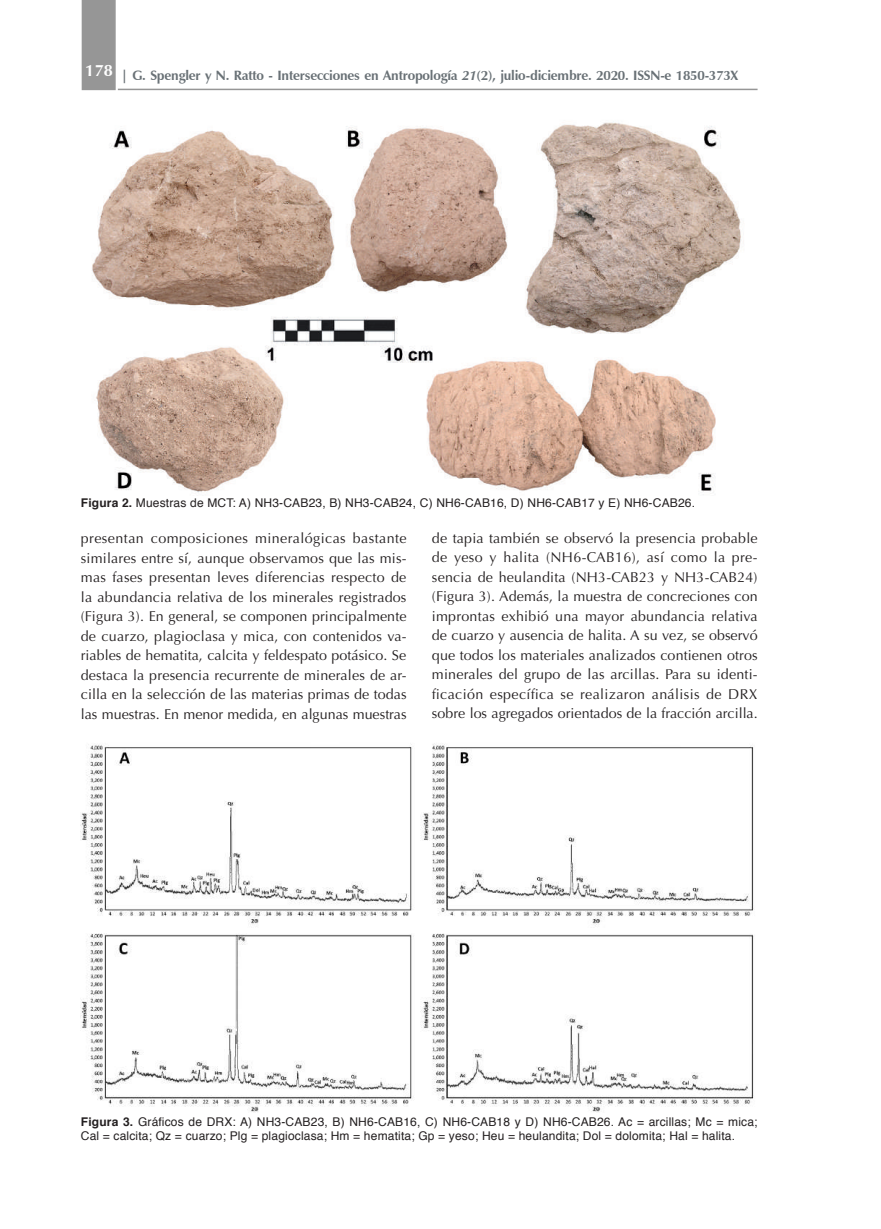
<style>
.page{position:relative;width:881px;height:1229px;background:#fff}
.page>*{position:absolute;margin:0;border:0;box-sizing:border-box;transform-origin:0 0}
.t1{font:14.25px/19.5px "Optima";color:#231f20;text-align:justify}
.t2{font:700 13.5px "Zapf Humanist 601 BT";letter-spacing:-.015em;color:#697176}
.t3{font:12px/14.4px "Helvetica";letter-spacing:.015em;color:#231f20}
.s1{font-style:italic}
.s2{font-weight:700}
</style>
<div class="page">
<hr style="left:118px;top:89px;width:639px;height:1px;background:#969696">
<div style="left:82px;top:0;width:34px;height:90px;background:#969696"></div>
<img style="left:92px;top:121px;width:652px;height:374px">
<img style="left:80px;top:743px;width:674px;height:369px">
<p class="t2" style="left:85px;top:67px;width:654px"><sup>178</sup> | G. Spengler y N. Ratto - Intersecciones en Antropología <span class="s1">21</span>(2), julio-diciembre. 2020. ISSN-e 1850-373X</p>
<p class="t3" style="left:81px;top:495px;width:615px"><span class="s2">Figura 2.</span> Muestras de MCT: A) NH3-CAB23, B) NH3-CAB24, C) NH6-CAB16, D) NH6-CAB17 y E) NH6-CAB26.</p>
<p class="t1" style="left:81px;top:529px;width:327px">presentan composiciones mineralógicas bastante similares entre sí, aunque observamos que las mis&shy;mas fases presentan leves diferencias respecto de la abundancia relativa de los minerales registrados (Figura 3). En general, se componen principalmente de cuarzo, plagioclasa y mica, con contenidos va&shy;riables de hematita, calcita y feldespato potásico. Se destaca la presencia recurrente de minerales de ar&shy;cilla en la selección de las materias primas de todas las muestras. En menor medida, en algunas muestras</p>
<p class="t1" style="left:432px;top:528px;width:327px">de tapia también se observó la presencia probable de yeso y halita (NH6-CAB16), así como la pre&shy;sencia de heulandita (NH3-CAB23 y NH3-CAB24) (Figura 3). Además, la muestra de concreciones con improntas exhibió una mayor abundancia relativa de cuarzo y ausencia de halita. A su vez, se observó que todos los materiales analizados contienen otros minerales del grupo de las arcillas. Para su identi&shy;ficación específica se realizaron análisis de DRX sobre los agregados orientados de la fracción arcilla.</p>
<p class="t3" style="left:81px;top:1114px;width:678px"><span class="s2">Figura 3.</span> Gráficos de DRX: A) NH3-CAB23, B) NH6-CAB16, C) NH6-CAB18 y D) NH6-CAB26. Ac = arcillas; Mc = mica;<br>Cal = calcita; Qz = cuarzo; Plg = plagioclasa; Hm = hematita; Gp = yeso; Heu = heulandita; Dol = dolomita; Hal = halita.</p>
</div>
